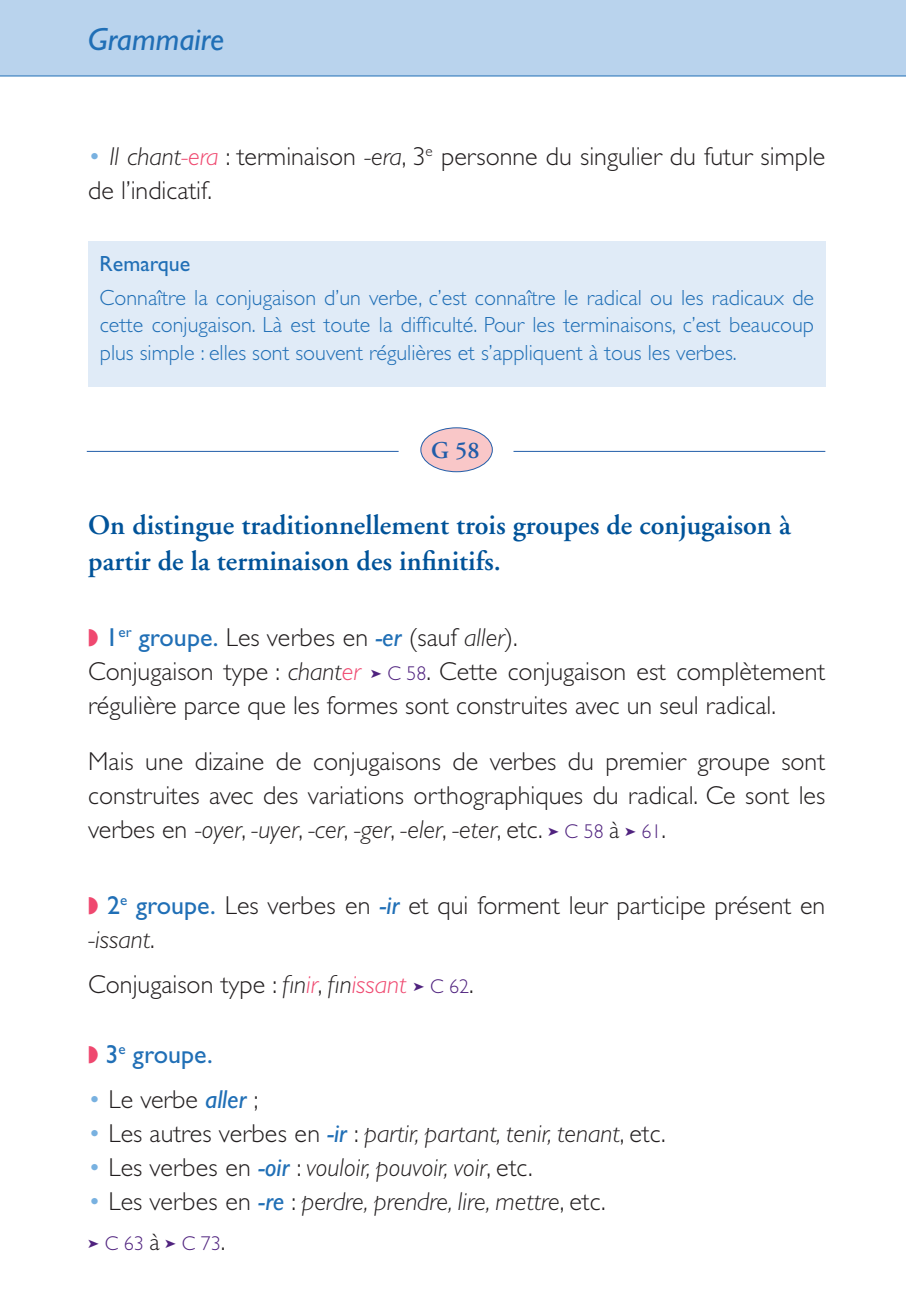
<style>
.page{position:relative;width:906px;height:1303px;background:#fff}
.page>*{position:absolute;margin:0;border:0;box-sizing:border-box;transform-origin:0 0}
.t1{font:italic 32px "Gill Sans";color:#206fb6}
.t2{font:600 28px/36px "Adobe Garamond";color:#015399}
.t3{font:300 26px/34px "Gill Sans";color:#231f20}
.t4{font:italic 300 26px "Gill Sans";color:#231f20}
.t5{font:26px "Gill Sans";color:#206fb6}
.t6{font:600 24px "Adobe Garamond";color:#215da9}
.t7{font:300 22px/28px "Gill Sans";color:#206fb6;text-align:justify}
.t8{font:22px "Gill Sans";color:#206fb6}
.t9{font:300 20px "Gill Sans";color:#50237f}
.s1{color:#78b1e0}
.s2{font-style:italic}
.s3{font-style:italic;color:#ef486f}
.s4{color:#ef486f}
.s5{font-weight:400;color:#206fb6}
.s6{font-weight:400;font-style:italic;color:#206fb6}
.s7{color:#50237f}
.s8{font-size:20px;color:#50237f}
.s9{font-size:24px}
.s10{font-style:normal;color:#78b1e0}
.s11{font-style:normal}
.s12{font-size:24px;color:#231f20}
.s13{font-size:26px;color:#231f20}
</style>
<div class="page">
<div style="left:0;top:0;width:906px;height:76px;background:#b9d3ed"></div>
<hr style="left:0;top:75px;width:906px;height:1px;background:#206fb6">
<div style="left:88px;top:241px;width:737px;height:146px;background:#e0ebf7"></div>
<hr style="left:87px;top:451px;width:312px;height:1px;background:#215da9">
<hr style="left:513px;top:451px;width:312px;height:1px;background:#215da9">
<div style="left:421px;top:428px;width:71px;height:44px;background:#f9c7c8;border-radius:50%"></div>
<div style="left:421px;top:427px;width:72px;height:45px;border:1px solid #215da9;border-radius:50%"></div>
<p class="t1" style="left:88px;top:21px;width:137px">Grammaire</p>
<p class="t3" style="left:88px;top:139px;width:739px"><span class="s1">•</span> <span class="s2">Il chant</span><span class="s3">-era</span> : terminaison <span class="s2">-era</span>, 3<sup>e</sup> personne du singulier du futur simple de l’indicatif.</p>
<p class="t8" style="left:100px;top:251px;width:92px">Remarque</p>
<p class="t7" style="left:100px;top:283px;width:716px">Connaître la conjugaison d’un verbe, c’est connaître le radical ou les radicaux de cette conjugaison. Là est toute la difficulté. Pour les terminaisons, c’est beaucoup plus simple : elles sont souvent régulières et s’appliquent à tous les verbes.</p>
<p class="t6" style="left:431px;top:437px;width:50px">G 58</p>
<p class="t2" style="left:88px;top:508px;width:704px">On distingue traditionnellement trois groupes de conjugaison à partir de la terminaison des infinitifs.</p>
<p class="t3" style="left:88px;top:620px;width:739px"><span class="s4">◗</span> <span class="s5">1</span><sup>er</sup> <span class="s5">groupe.</span> Les verbes en <span class="s6">-er</span> (sauf <span class="s2">aller</span>).<br>Conjugaison type : <span class="s2">chant</span><span class="s3">er</span> <span class="s7">➤</span> <span class="s8">C 58</span>. Cette conjugaison est complètement régulière parce que les formes sont construites avec un seul radical.</p>
<p class="t3" style="left:88px;top:744px;width:739px;text-align:justify">Mais une dizaine de conjugaisons de verbes du premier groupe sont construites avec des variations orthographiques du radical. Ce sont les verbes en <span class="s2">-oyer</span>, <span class="s2">-uyer</span>, <span class="s2">-cer</span>, <span class="s2">-ger</span>, <span class="s2">-eler</span>, <span class="s2">-eter</span>, etc. <span class="s7">➤</span> <span class="s8">C 58</span> <span class="s9">à</span> <span class="s7">➤</span> <span class="s8">61</span>.</p>
<p class="t3" style="left:88px;top:888px;width:739px"><span class="s4">◗</span> <span class="s5">2</span><sup>e</sup> <span class="s5">groupe.</span> Les verbes en <span class="s6">-ir</span> et qui forment leur participe présent en <span class="s2">-issant</span>.</p>
<p class="t3" style="left:88px;top:967px;width:387px">Conjugaison type : <span class="s2">fin</span><span class="s3">ir</span>, <span class="s2">fin</span><span class="s3">issant</span> <span class="s7">➤</span> <span class="s8">C 62</span>.</p>
<p class="t5" style="left:88px;top:1039px;width:126px"><span class="s4">◗</span> 3<sup>e</sup> groupe.</p>
<p class="t3" style="left:88px;top:1082px;width:172px"><span class="s1">•</span> Le verbe <span class="s6">aller</span> ;</p>
<p class="t4" style="left:88px;top:1119px;width:579px"><span class="s10">•</span> <span class="s11">Les autres verbes en</span> <span class="s5">-ir</span> <span class="s11">:</span> partir, partant, tenir, tenant<span class="s11">, etc.</span></p>
<p class="t4" style="left:88px;top:1153px;width:446px"><span class="s10">•</span> <span class="s11">Les verbes en</span> <span class="s5">-oir</span> <span class="s11">:</span> vouloir, pouvoir, voir<span class="s11">, etc.</span></p>
<p class="t4" style="left:88px;top:1186px;width:519px"><span class="s10">•</span> <span class="s11">Les verbes en</span> <span class="s5">-re</span> <span class="s11">:</span> perdre, prendre, lire, mettre<span class="s11">, etc.</span></p>
<p class="t9" style="left:88px;top:1231px;width:139px">➤ C 63 <span class="s12">à</span> ➤ C 73<span class="s13">.</span></p>
</div>
